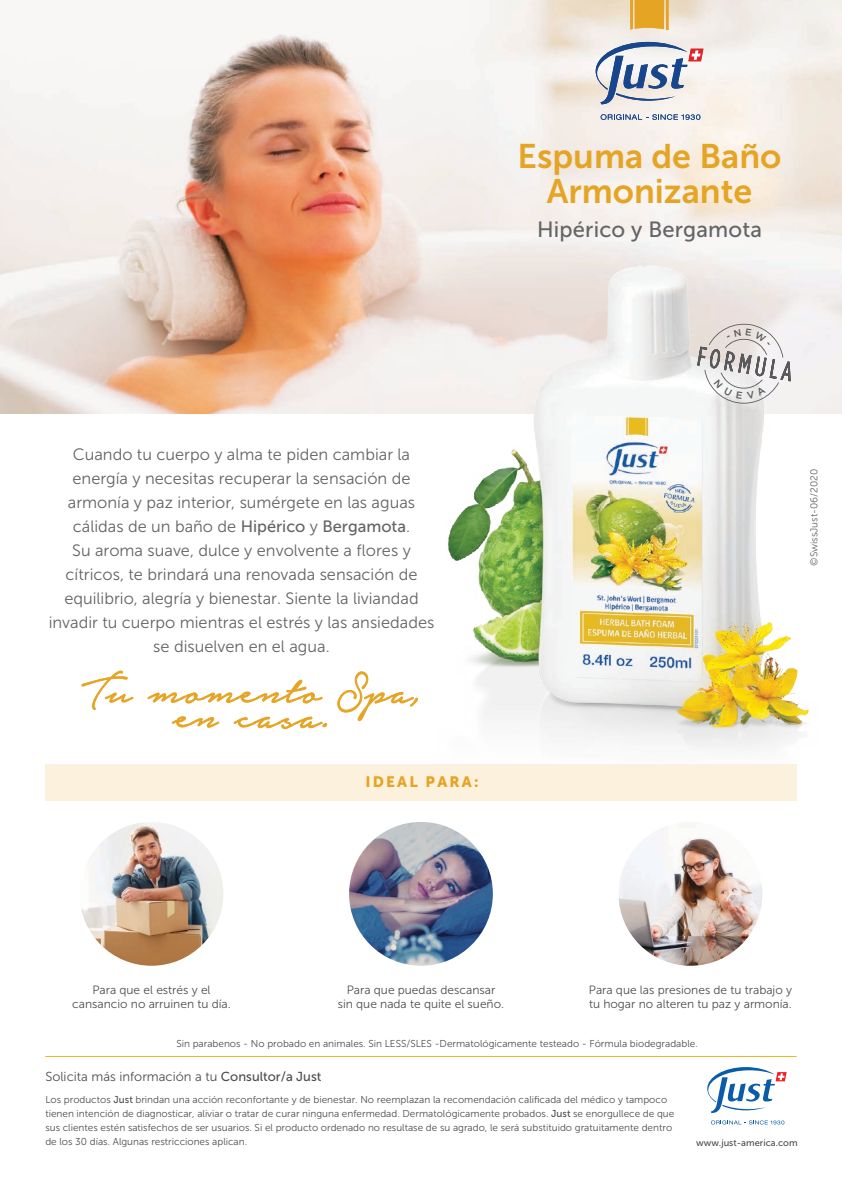
<style>
.page{position:relative;width:842px;height:1191px;background:#fff}
.page>*{position:absolute;margin:0;border:0;box-sizing:border-box;transform-origin:0 0}
.t1{font:56px "Notera Personal Use Only";color:#e5a424}
.t2{font:34px/35px "Museo Sans 700";color:#e5a424;text-align:center}
.t3{font:22px "Museo Sans 500";letter-spacing:.005em;color:#636466}
.t4{font:16.4px/24px "Museo Sans 300";color:#636466;text-align:center}
.t5{font:15px "Museo Sans 900";letter-spacing:.145em;color:#e5a424}
.t6{font:13px "Museo Sans 300";color:#4d4e50}
.t7{font:12px/14.4px "Museo Sans 300";color:#4d4e50;text-align:center}
.t8{font:10px/14px "Museo Sans 300";color:#4d4e50}
.t9{font:10px "Museo Sans 300";color:#636466}
.t10{font:9.4px "Museo Sans 500";color:#4d4e50}
.s1{font-family:"Museo Sans 500"}
</style>
<div class="page">
<img style="left:0;top:0;width:842px;height:414px">
<img style="left:429px;top:250px;width:396px;height:499px">
<svg style="left:707px;top:1067px;width:80px;height:46px"></svg>
<svg style="left:711px;top:1120px;width:73px;height:4px"></svg>
<hr style="left:45px;top:1056px;width:752px;height:1px;background:#efb51d">
<div style="left:45px;top:764px;width:752px;height:36px;background:#fcf1dc"></div>
<svg style="left:82px;top:670px;width:51px;height:40px"></svg>
<svg style="left:148px;top:680px;width:174px;height:23px"></svg>
<svg style="left:338px;top:671px;width:80px;height:50px"></svg>
<svg style="left:172px;top:716px;width:47px;height:11px"></svg>
<svg style="left:234px;top:717px;width:93px;height:12px"></svg>
<img style="left:80px;top:822px;width:143px;height:143px;border-radius:72px">
<img style="left:349px;top:822px;width:144px;height:143px;border-radius:72px">
<img style="left:618px;top:822px;width:144px;height:143px;border-radius:72px">
<svg style="left:596px;top:42px;width:107px;height:62px"></svg>
<svg style="left:601px;top:114px;width:99px;height:6px"></svg>
<svg style="left:630px;top:0;width:38px;height:30px"></svg>
<svg style="left:697px;top:321px;width:93px;height:85px"></svg>
<h2 class="t2" style="left:518px;top:139px;width:265px">Espuma de Baño<br>Armonizante</h2>
<h3 class="t3" style="left:537px;top:217px;width:226px">Hipérico y Bergamota</h3>
<p class="t4" style="left:49px;top:442px;width:387px">Cuando tu cuerpo y alma te piden cambiar la energía y necesitas recuperar la sensación de armonía y paz interior, sumérgete en las aguas cálidas de un baño de <span class="s1">Hipérico</span> y <span class="s1">Bergamota</span>.<br>Su aroma suave, dulce y envolvente a flores y cítricos, te brindará una renovada sensación de equilibrio, alegría y bienestar. Siente la liviandad invadir tu cuerpo mientras el estrés y las ansiedades se disuelven en el agua.</p>
<h1 class="t1" style="left:82px;top:662px;width:341px">Tu momento Spa,</h1>
<h1 class="t1" style="left:173px;top:687px;width:159px">en casa.</h1>
<h3 class="t5" style="left:366px;top:773px;width:114px">IDEAL PARA:</h3>
<p class="t9" style="left:809px;top:565px;width:98px;rotate:-90deg">©SwissJust-06/2020</p>
<p class="t7" style="left:72px;top:982px;width:160px">Para que el estrés y el cansancio no arruinen tu día.</p>
<p class="t7" style="left:338px;top:982px;width:168px">Para que puedas descansar sin que nada te quite el sueño.</p>
<p class="t7" style="left:589px;top:982px;width:205px;text-align:left">Para que las presiones de tu trabajo y tu hogar no alteren tu paz y armonía.</p>
<p class="t8" style="left:176px;top:1036px;width:523px">Sin parabenos - No probado en animales. Sin LESS/SLES -Dermatológicamente testeado - Fórmula biodegradable.</p>
<h3 class="t6" style="left:45px;top:1069px;width:278px">Solicita más información a tu <span class="s1">Consultor/a Just</span></h3>
<p class="t8" style="left:45px;top:1093px;width:630px">Los productos <span class="s1">Just</span> brindan una acción reconfortante y de bienestar. No reemplazan la recomendación calificada del médico y tampoco tienen intención de diagnosticar, aliviar o tratar de curar ninguna enfermedad. Dermatológicamente probados. <span class="s1">Just</span> se enorgullece de que sus clientes estén satisfechos de ser usuarios. Si el producto ordenado no resultase de su agrado, le será substituido gratuitamente dentro de los 30 días. Algunas restricciones aplican.</p>
<p class="t10" style="left:696px;top:1137px;width:103px">www.just-america.com</p>
</div>
